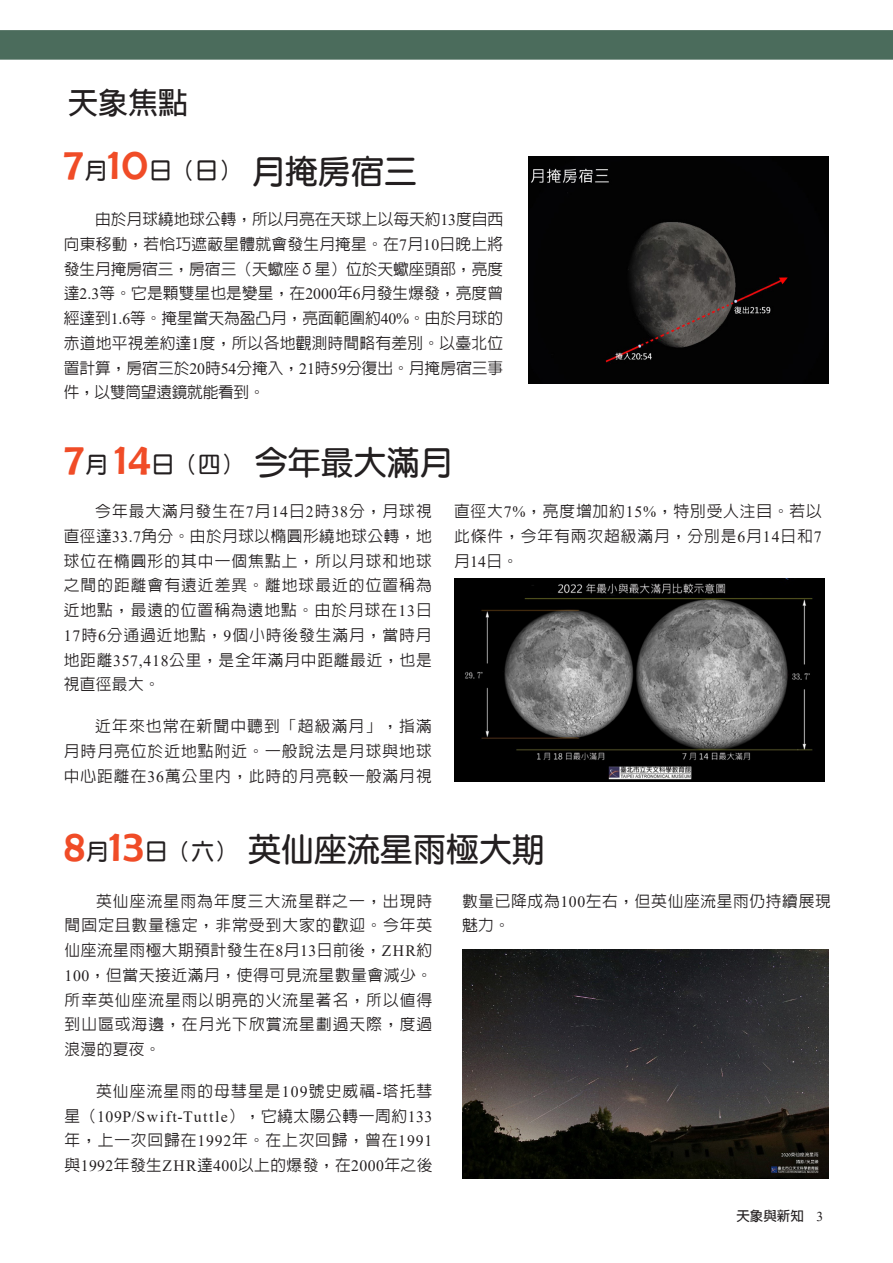
<style>
.page{position:relative;width:893px;height:1263px;background:#fff}
.page>*{position:absolute;margin:0;border:0;box-sizing:border-box;transform-origin:0 0}
.內文{font:700 33px "Yen Round";color:#231f20}
.內文-2{font:700 30px "Lin Gothic";color:#231f20}
.內文-3{font:700 22.5px "Yen Round";color:#231f20}
.內文-4{font:500 15.75px/24.8px "Lin Gothic";letter-spacing:.06em;color:#231f20;text-align:justify}
.內文-5{font:500 15.75px/24.8px "Lin Gothic";letter-spacing:.04em;color:#231f20}
.t1{font:700 13.5px "Lin Gothic";color:#231f20}
.s1{font-family:"Berlin Sans FB";font-weight:400;font-size:45px;color:#f04c27}
.s2{font-size:33px}
.s3{font-family:"Times New Roman";font-weight:400}
.s4{font-size:22.5px}
</style>
<div class="page">
<div style="left:0;top:30px;width:893px;height:30px;background:#4b6c5c"></div>
<img style="left:528px;top:156px;width:301px;height:228px">
<img style="left:455px;top:578px;width:369px;height:204px">
<img style="left:462px;top:949px;width:367px;height:230px">
<p class="內文-2" style="left:68px;top:87px;width:121px">天象焦點</p>
<p class="內文-3" style="left:64px;top:159px;width:355px"><span class="s1">7</span>月<span class="s1">10</span>日（日） <span class="s2">月掩房宿三</span></p>
<p class="內文-4" style="left:64px;top:207px;width:441px;text-indent:32px">由於月球繞地球公轉，所以月亮在天球上以每天約<span class="s3">13</span>度自西向東移動，若恰巧遮蔽星體就會發生月掩星。在<span class="s3">7</span>月<span class="s3">10</span>日晚上將發生月掩房宿三，房宿三（天蠍座δ星）位於天蠍座頭部，亮度達<span class="s3">2.3</span>等。它是顆雙星也是變星，在<span class="s3">2000</span>年<span class="s3">6</span>月發生爆發，亮度曾經達到<span class="s3">1.6</span>等。掩星當天為盈凸月，亮面範圍約<span class="s3">40%</span>。由於月球的赤道地平視差約達<span class="s3">1</span>度，所以各地觀測時間略有差別。以臺北位置計算，房宿三於<span class="s3">20</span>時<span class="s3">54</span>分掩入，<span class="s3">21</span>時<span class="s3">59</span>分復出。月掩房宿三事件，以雙筒望遠鏡就能看到。</p>
<p class="內文" style="left:64px;top:446px;width:390px"><span class="s1">7</span><span class="s4">月</span> <span class="s1">14</span><span class="s4">日（四）</span> 今年最大滿月</p>
<p class="內文-4" style="left:64px;top:499px;width:370px;text-indent:32px">今年最大滿月發生在<span class="s3">7</span>月<span class="s3">14</span>日<span class="s3">2</span>時<span class="s3">38</span>分，月球視直徑達<span class="s3">33.7</span>角分。由於月球以橢圓形繞地球公轉，地球位在橢圓形的其中一個焦點上，所以月球和地球之間的距離會有遠近差異。離地球最近的位置稱為近地點，最遠的位置稱為遠地點。由於月球在<span class="s3">13</span>日<span class="s3">17</span>時<span class="s3">6</span>分通過近地點，<span class="s3">9</span>個小時後發生滿月，當時月地距離<span class="s3">357,418</span>公里，是全年滿月中距離最近，也是視直徑最大。</p>
<p class="內文-4" style="left:64px;top:714px;width:370px;text-indent:32px">近年來也常在新聞中聽到「超級滿月」，指滿月時月亮位於近地點附近。一般說法是月球與地球中心距離在<span class="s3">36</span>萬公里內，此時的月亮較一般滿月視</p>
<p class="內文-4" style="left:454px;top:499px;width:369px">直徑大<span class="s3">7%</span>，亮度增加約<span class="s3">15%</span>，特別受人注目。若以此條件，今年有兩次超級滿月，分別是<span class="s3">6</span>月<span class="s3">14</span>日和<span class="s3">7</span>月<span class="s3">14</span>日。</p>
<p class="內文" style="left:64px;top:833px;width:482px"><span class="s1">8</span><span class="s4">月</span><span class="s1">13</span><span class="s4">日（六）</span> 英仙座流星雨極大期</p>
<p class="內文-5" style="left:462px;top:888px;width:370px">數量已降成為<span class="s3">100</span>左右，但英仙座流星雨仍持續展現魅力。</p>
<p class="內文-4" style="left:65px;top:888px;width:369px;text-indent:32px">英仙座流星雨為年度三大流星群之一，出現時間固定且數量穩定，非常受到大家的歡迎。今年英仙座流星雨極大期預計發生在<span class="s3">8</span>月<span class="s3">13</span>日前後，<span class="s3">ZHR</span>約<span class="s3">100</span>，但當天接近滿月，使得可見流星數量會減少。所幸英仙座流星雨以明亮的火流星著名，所以值得到山區或海邊，在月光下欣賞流星劃過天際，度過浪漫的夏夜。</p>
<p class="內文-4" style="left:65px;top:1078px;width:369px;text-indent:32px">英仙座流星雨的母彗星是<span class="s3">109</span>號史威福<span class="s3">-</span>塔托彗星（<span class="s3">109P/Swift-Tuttle</span>），它繞太陽公轉一周約<span class="s3">133</span>年，上一次回歸在<span class="s3">1992</span>年。在上次回歸，曾在<span class="s3">1991</span>與<span class="s3">1992</span>年發生<span class="s3">ZHR</span>達<span class="s3">400</span>以上的爆發，在<span class="s3">2000</span>年之後</p>
<p class="t1" style="left:736px;top:1209px;width:88px">天象與新知 <span class="s3">3</span></p>
</div>
